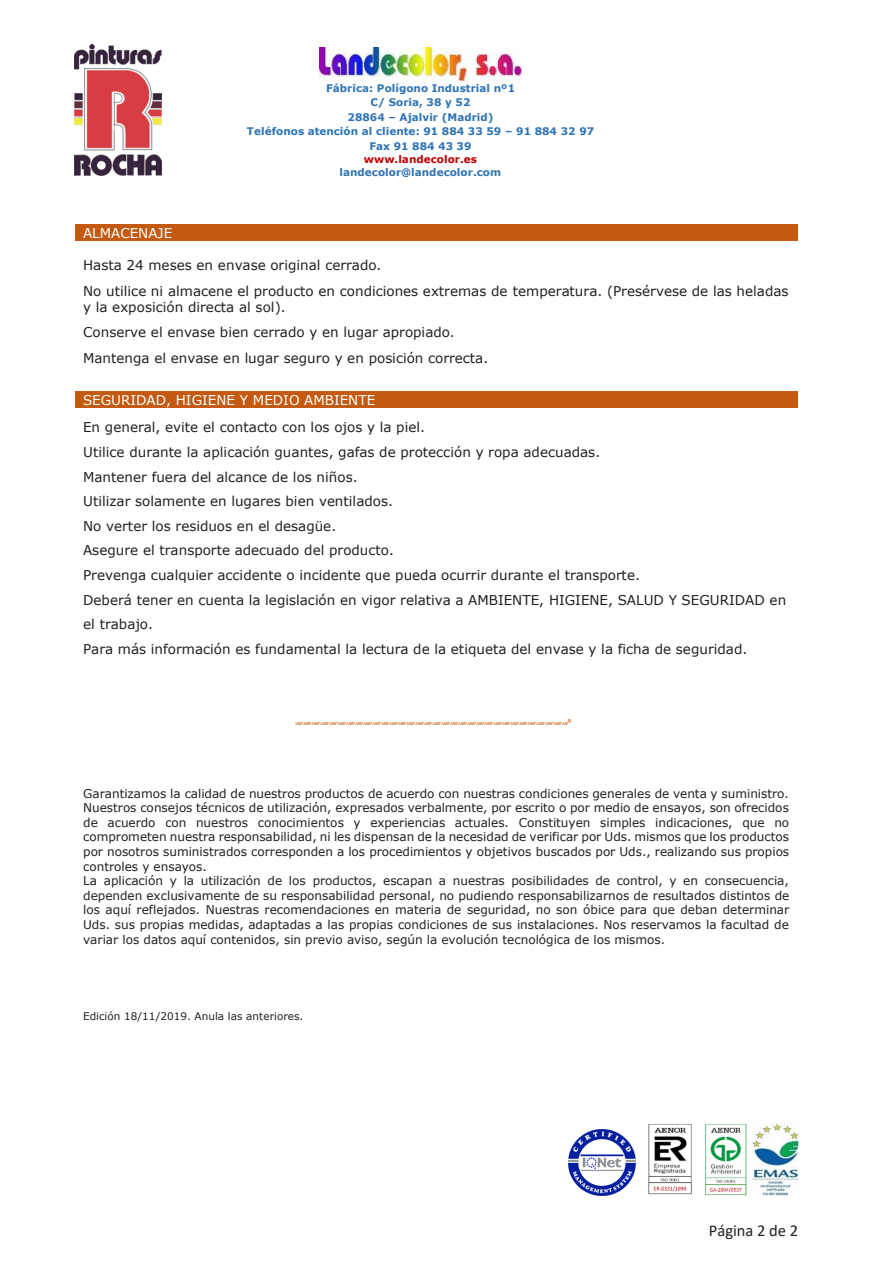
<style>
.page{position:relative;width:893px;height:1263px;background:#fff}
.page>*{position:absolute;margin:0;border:0;box-sizing:border-box;transform-origin:0 0}
.t1{font:16.5px "Calibri";color:#231f20}
.t2{font:13.5px/24.6px "Verdana";color:#231f20}
.t3{font:13.5px "Verdana";letter-spacing:-.005em;color:#fff}
.t4{font:12px/14.5px "Verdana";color:#231f20}
.t5{font:700 10.5px/14.7px "Verdana";letter-spacing:.005em;color:#2e74b5;text-align:center}
.t6{font:10.5px "Verdana";letter-spacing:.005em;color:#231f20}
.s1{color:#c00000}
.s2{color:#fff}
</style>
<div class="page">
<img style="left:319px;top:47px;width:203px;height:34px">
<img style="left:74px;top:45px;width:88px;height:131px">
<div style="left:75px;top:224px;width:722px;height:16px;background:#c45911"></div>
<div style="left:75px;top:391px;width:722px;height:17px;background:#c45911"></div>
<svg style="left:296px;top:720px;width:274px;height:4px"></svg>
<img style="left:568px;top:1130px;width:67px;height:66px">
<img style="left:648px;top:1124px;width:44px;height:71px">
<img style="left:705px;top:1124px;width:42px;height:71px">
<img style="left:753px;top:1124px;width:45px;height:72px">
<p class="t5" style="left:247px;top:80px;width:349px">Fábrica: Polígono Industrial nº1<br>C/ Soria, 38 y 52<br>28864 – Ajalvir (Madrid)<br>Teléfonos atención al cliente: 91 884 33 59 – 91 884 32 97<br>Fax 91 884 43 39</p>
<p class="t5" style="left:340px;top:153px;width:163px;line-height:12.8px"><span class="s1">www.landecolor.es </span>landecolor@landecolor.com</p>
<p class="t3" style="left:83px;top:223px;width:91px">ALMACENAJE</p>
<p class="t2" style="left:83px;top:253px;width:707px;line-height:25.3px">Hasta 24 meses en envase original cerrado.<br>No utilice ni almacene el producto en condiciones extremas de temperatura. (Presérvese de las heladas</p>
<p class="t2" style="left:83px;top:294px;width:407px;line-height:25.3px">y la exposición directa al sol).<br>Conserve el envase bien cerrado y en lugar apropiado.<br>Mantenga el envase en lugar seguro y en posición correcta.</p>
<p class="t2" style="left:83px;top:386px;width:344px;line-height:27.3px"><span class="s2">SEGURIDAD, HIGIENE Y MEDIO AMBIENTE<br></span>En general, evite el contacto con los ojos y la piel.</p>
<p class="t2" style="left:83px;top:439px;width:705px">Utilice durante la aplicación guantes, gafas de protección y ropa adecuadas.<br>Mantener fuera del alcance de los niños.<br>Utilizar solamente en lugares bien ventilados.<br>No verter los residuos en el desagüe.<br>Asegure el transporte adecuado del producto.<br>Prevenga cualquier accidente o incidente que pueda ocurrir durante el transporte.<br>Deberá tener en cuenta la legislación en vigor relativa a AMBIENTE, HIGIENE, SALUD Y SEGURIDAD en el trabajo.<br>Para más información es fundamental la lectura de la etiqueta del envase y la ficha de seguridad.</p>
<p class="t4" style="left:83px;top:786px;width:708px">Garantizamos la calidad de nuestros productos de acuerdo con nuestras condiciones generales de venta y suministro.<br>Nuestros consejos técnicos de utilización, expresados verbalmente, por escrito o por medio de ensayos, son ofrecidos de acuerdo con nuestros conocimientos y experiencias actuales. Constituyen simples indicaciones, que no comprometen nuestra responsabilidad, ni les dispensan de la necesidad de verificar por Uds. mismos que los productos por nosotros suministrados corresponden a los procedimientos y objetivos buscados por Uds., realizando sus propios controles y ensayos.<br>La aplicación y la utilización de los productos, escapan a nuestras posibilidades de control, y en consecuencia, dependen exclusivamente de su responsabilidad personal, no pudiendo responsabilizarnos de resultados distintos de los aquí reflejados. Nuestras recomendaciones en materia de seguridad, no son óbice para que deban determinar Uds. sus propias medidas, adaptadas a las propias condiciones de sus instalaciones. Nos reservamos la facultad de variar los datos aquí contenidos, sin previo aviso, según la evolución tecnológica de los mismos.</p>
<p class="t6" style="left:83px;top:1009px;width:222px">Edición 18/11/2019. Anula las anteriores.</p>
<p class="t1" style="left:709px;top:1219px;width:91px">Página 2 de 2</p>
</div>
